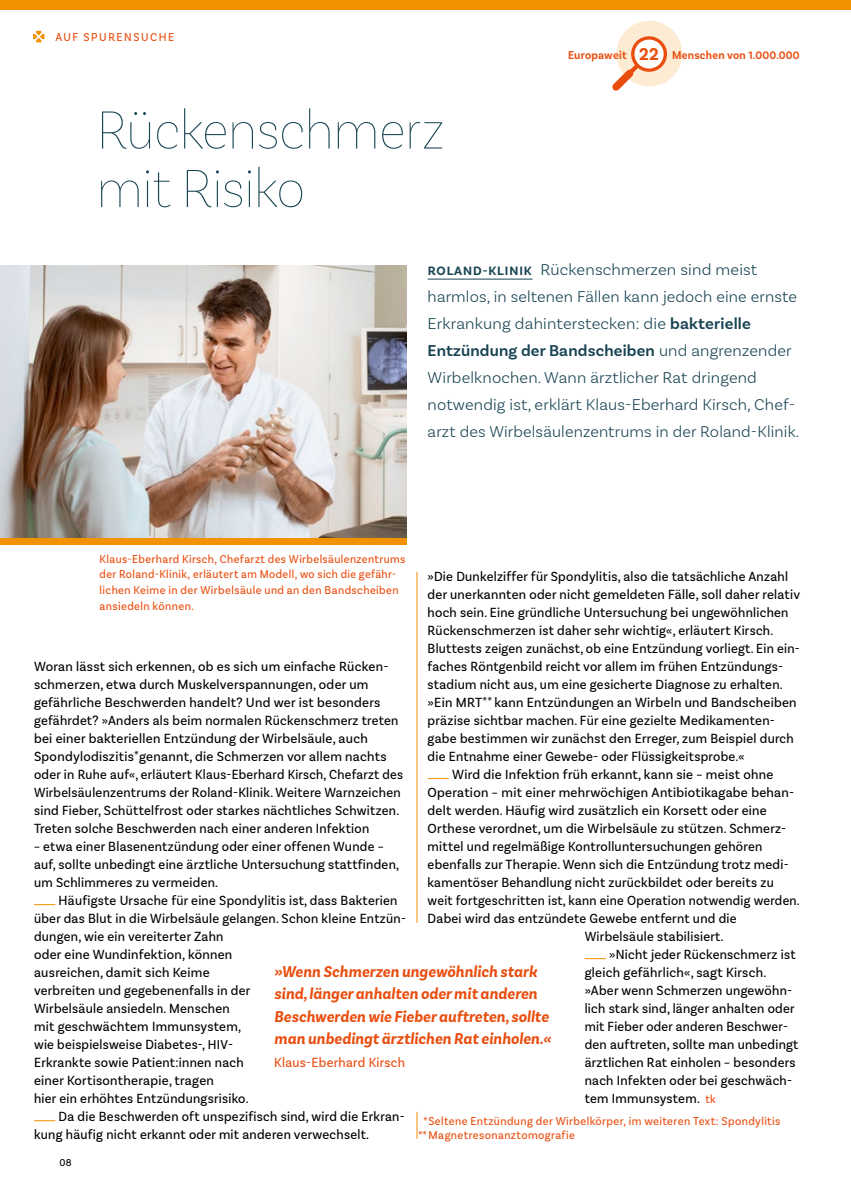
<style>
.page{position:relative;width:851px;height:1191px;background:#fff}
.page>*{position:absolute;margin:0;border:0;box-sizing:border-box;transform-origin:0 0}
.t1{font:100 57px/58.5px "Basic Sans Narrow";letter-spacing:-.015em;color:#194453}
.t2{font:300 16.5px/27px "Basic Sans";letter-spacing:.01em;color:#194453}
.t3{font:italic 700 16.5px/22.5px "Basic Sans Narrow";letter-spacing:.01em;color:#e94e0f}
.t4{font:13.95px/18px "Basic Sans Narrow";letter-spacing:.02em;color:#000}
.t5{font:13.95px "Basic Sans Narrow";letter-spacing:.02em;color:#e94e0f}
.t6{font:12px/15.8px "Basic Sans Narrow";letter-spacing:.035em;color:#e94e0f}
.t7{font:600 12px "Basic Sans Narrow";letter-spacing:.02em;color:#e94e0f}
.t8{font:12px "Basic Sans Narrow";letter-spacing:.13em;color:#e94e0f}
.t9{font:10.5px "Basic Sans Narrow";color:#000}
.s1{font-weight:700;font-size:18px}
.s2{font-size:11.4px}
.s3{font-weight:700;font-size:12.75px}
.s4{font-weight:600}
.s5{font-size:12px}
.s6{font-size:12px;color:#e94e0f}
.s7{font-size:13.5px}
.s8{color:#fff}
</style>
<div class="page">
<div style="left:616px;top:21px;width:66px;height:65px;background:#feebd3;border-radius:50%"></div>
<svg style="left:612px;top:36px;width:55px;height:55px"></svg>
<div style="left:0;top:0;width:850px;height:9px;background:#f39200"></div>
<svg style="left:416px;top:1112px;width:1px;height:27px"></svg>
<hr style="left:416px;top:571px;width:1px;height:351px;background:#f39200">
<svg style="left:33px;top:30px;width:12px;height:13px"></svg>
<svg style="left:34px;top:904px;width:21px;height:1px"></svg>
<svg style="left:34px;top:1120px;width:21px;height:1px"></svg>
<svg style="left:427px;top:778px;width:22px;height:1px"></svg>
<svg style="left:584px;top:958px;width:22px;height:1px"></svg>
<hr style="left:427px;top:279px;width:105px;height:1px;background:#194453">
<img style="left:0;top:266px;width:406px;height:272px">
<div style="left:0;top:538px;width:406px;height:7px;background:#f39200"></div>
<p class="t8" style="left:55px;top:30px;width:120px">AUF SPURENSUCHE</p>
<h1 class="t1" style="left:96px;top:101px;width:349px">Rückenschmerz mit Risiko</h1>
<p class="t7" style="left:568px;top:48px;width:233px">Europaweit <span class="s1">22</span> Menschen von <span class="s2">1.000.000</span></p>
<p class="t2" style="left:427px;top:255px;width:373px"><span class="s3">ROLAND-KLINIK</span> Rückenschmerzen sind meist harmlos, in seltenen Fällen kann jedoch eine ernste Erkrankung dahinterstecken: die <span class="s4">bakterielle Entzündung der Bandscheiben</span> und angrenzender Wirbelknochen. Wann ärztlicher Rat dringend notwendig ist, erklärt Klaus-Eberhard Kirsch, Chef&shy;arzt des Wirbelsäulenzentrums in der Roland-Klinik.</p>
<p class="t6" style="left:100px;top:551px;width:307px">Klaus-Eberhard Kirsch, Chefarzt des Wirbelsäulenzentrums der Roland-Klinik, erläutert am Modell, wo sich die gefähr&shy;lichen Keime in der Wirbelsäule und an den Bandscheiben ansiedeln können.</p>
<p class="t4" style="left:427px;top:567px;width:362px">»Die Dunkelziffer für Spondylitis, also die tatsächliche Anzahl</p>
<p class="t4" style="left:427px;top:585px;width:374px">der unerkannten oder nicht gemeldeten Fälle, soll daher relativ</p>
<p class="t4" style="left:427px;top:603px;width:362px">hoch sein. Eine gründliche Untersuchung bei ungewöhnlichen</p>
<p class="t4" style="left:427px;top:621px;width:347px">Rückenschmerzen ist daher sehr wichtig«, erläutert Kirsch.</p>
<p class="t4" style="left:427px;top:639px;width:371px">Bluttests zeigen zunächst, ob eine Entzündung vorliegt. Ein ein--</p>
<p class="t4" style="left:427px;top:657px;width:357px">faches Röntgenbild reicht vor allem im frühen Entzündungs-</p>
<p class="t4" style="left:427px;top:675px;width:356px">stadium nicht aus, um eine gesicherte Diagnose zu erhalten.</p>
<p class="t4" style="left:427px;top:693px;width:370px">»Ein MRT<span class="s5">**</span> kann Entzündungen an Wirbeln und Bandscheiben</p>
<p class="t4" style="left:427px;top:711px;width:347px">präzise sichtbar machen. Für eine gezielte Medikamenten-</p>
<p class="t4" style="left:427px;top:729px;width:367px">gabe bestimmen wir zunächst den Erreger, zum Beispiel durch</p>
<p class="t4" style="left:427px;top:747px;width:318px">die Entnahme einer Gewebe- oder Flüssigkeitsprobe.«</p>
<p class="t4" style="left:452px;top:765px;width:323px">Wird die Infektion früh erkannt, kann sie – meist ohne</p>
<p class="t4" style="left:427px;top:783px;width:368px">Operation – mit einer mehrwöchigen Antibiotikagabe behan-</p>
<p class="t4" style="left:427px;top:801px;width:341px">delt werden. Häufig wird zusätzlich ein Korsett oder eine</p>
<p class="t4" style="left:427px;top:819px;width:360px">Orthese verordnet, um die Wirbelsäule zu stützen. Schmerz-</p>
<p class="t4" style="left:427px;top:837px;width:336px">mittel und regelmäßige Kontrolluntersuchungen gehören</p>
<p class="t4" style="left:427px;top:855px;width:362px">ebenfalls zur Therapie. Wenn sich die Entzündung trotz medi-</p>
<p class="t4" style="left:427px;top:873px;width:347px">kamentöser Behandlung nicht zurückbildet oder bereits zu</p>
<p class="t4" style="left:427px;top:891px;width:373px">weit fortgeschritten ist, kann eine Operation notwendig werden.</p>
<p class="t4" style="left:427px;top:909px;width:310px">Dabei wird das entzündete Gewebe entfernt und die</p>
<p class="t4" style="left:584px;top:927px;width:140px">Wirbelsäule stabilisiert.</p>
<p class="t4" style="left:609px;top:945px;width:188px">»Nicht jeder Rückenschmerz ist</p>
<p class="t4" style="left:584px;top:963px;width:183px">gleich gefährlich«, sagt Kirsch.</p>
<p class="t4" style="left:584px;top:981px;width:209px">»Aber wenn Schmerzen ungewöhn-</p>
<p class="t4" style="left:584px;top:999px;width:211px">lich stark sind, länger anhalten oder</p>
<p class="t4" style="left:584px;top:1017px;width:205px">mit Fieber oder anderen Beschwer-</p>
<p class="t4" style="left:584px;top:1035px;width:215px">den auftreten, sollte man unbedingt</p>
<p class="t4" style="left:584px;top:1053px;width:212px">ärztlichen Rat einholen – besonders</p>
<p class="t4" style="left:584px;top:1071px;width:209px">nach Infekten oder bei geschwäch-</p>
<p class="t4" style="left:584px;top:1089px;width:133px">tem Immunsystem. <span class="s6">tk</span></p>
<p class="t4" style="left:34px;top:657px;width:370px">Woran lässt sich erkennen, ob es sich um einfache Rücken&shy;schmerzen, etwa durch Muskelverspannungen, oder um gefährliche Beschwerden handelt? Und wer ist besonders gefährdet? »Anders als beim normalen Rückenschmerz treten bei einer bakteriellen Entzündung der Wirbelsäule, auch Spondylodiszitis<span class="s5">*</span>genannt, die Schmerzen vor allem nachts oder in Ruhe auf«, erläutert Klaus-Eberhard Kirsch, Chefarzt des Wirbelsäulenzentrums der Roland-Klinik. Weitere Warnzeichen sind Fieber, Schüttelfrost oder starkes nächtliches Schwitzen.<br>Treten solche Beschwerden nach einer anderen Infektion</p>
<p class="t4" style="left:34px;top:837px;width:366px">– etwa einer Blasenentzündung oder einer offenen Wunde – auf, sollte unbedingt eine ärztliche Untersuchung stattfinden, um Schlimmeres zu vermeiden.</p>
<p class="t4" style="left:34px;top:891px;width:373px;text-indent:25px">Häufigste Ursache für eine Spondylitis ist, dass Bakterien über das Blut in die Wirbelsäule gelangen. Schon kleine Entzün&shy;dungen, wie ein vereiterter Zahn<br>oder eine Wundinfektion, können<br>ausreichen, damit sich Keime<br>verbreiten und gegebenenfalls in der<br>Wirbelsäule ansiedeln. Menschen<br>mit geschwächtem Immunsystem,<br>wie beispielsweise Diabetes-, <span class="s7">HIV</span>-<br>Erkrankte sowie Patient:innen nach<br>einer Kortisontherapie, tragen<br>hier ein erhöhtes Entzündungsrisiko.</p>
<p class="t4" style="left:34px;top:1107px;width:372px;text-indent:25px">Da die Beschwerden oft unspezifisch sind, wird die Erkran&shy;kung häufig nicht erkannt oder mit anderen verwechselt.</p>
<p class="t3" style="left:274px;top:960px;width:278px">»Wenn Schmerzen ungewöhnlich stark sind, länger anhalten oder mit anderen Beschwerden wie Fieber auftreten, sollte man unbedingt ärztlichen Rat einholen.«</p>
<p class="t5" style="left:274px;top:1054px;width:132px">Klaus-Eberhard Kirsch</p>
<p class="t6" style="left:418px;top:1115px;width:364px;line-height:13.5px"><span class="s8">*</span>*Seltene Entzündung der Wirbelkörper, im weiteren Text: Spondylitis **Magnetresonanztomografie</p>
<p class="t9" style="left:60px;top:1156px;width:14px">08</p>
</div>
